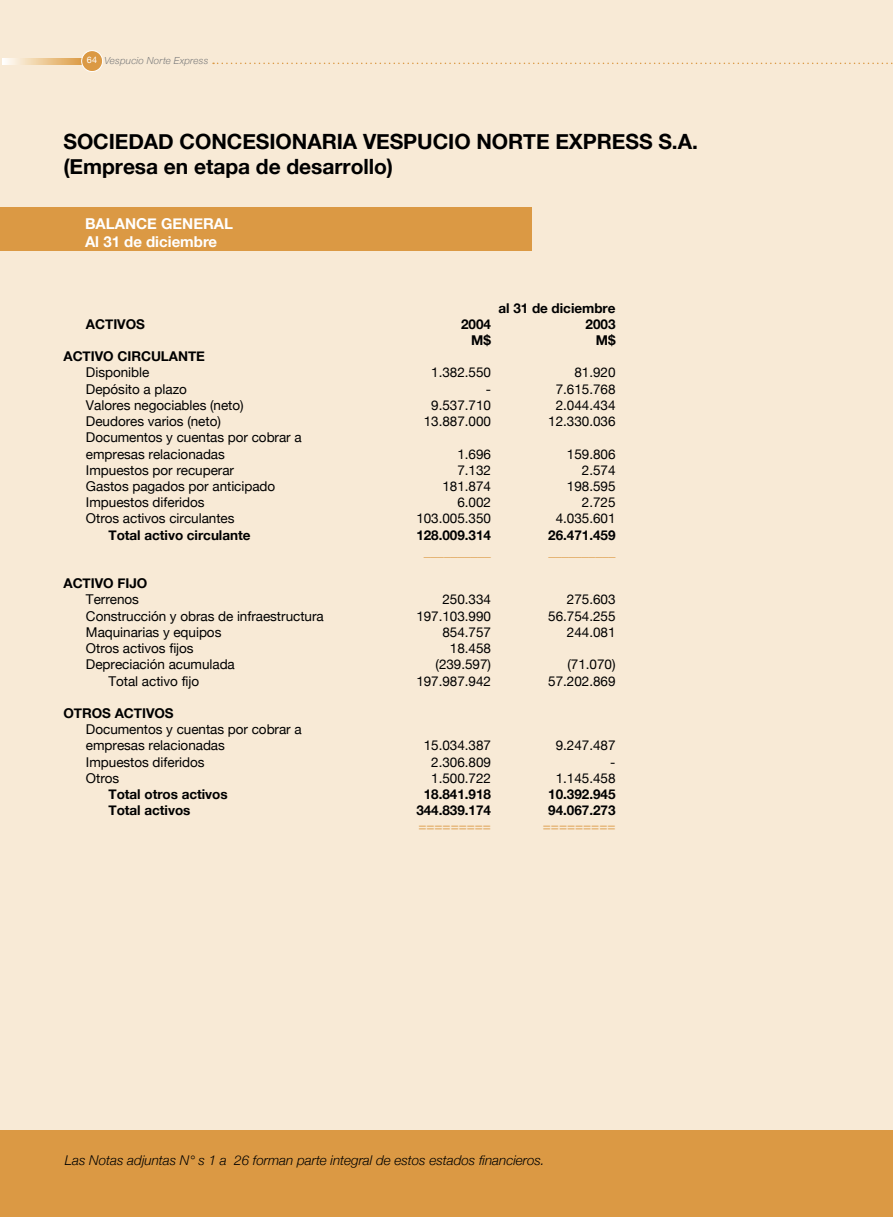
<style>
.page{position:relative;width:893px;height:1217px;background:#fff}
.page>*{position:absolute;margin:0;border:0;box-sizing:border-box;transform-origin:0 0}
.t1{font:700 21px/25.2px "Helvetica Neue";letter-spacing:-.005em;color:#000}
.t2{font:700 15px/18px "Helvetica Neue";color:#fff}
.t3{font:13.5px/16.2px "Helvetica Neue";letter-spacing:-.005em;color:#000}
.t4{font:700 13.5px "Helvetica Neue";letter-spacing:-.005em;color:#000}
.t5{font:italic 300 13.5px "Helvetica Neue";letter-spacing:-.005em;color:#000}
.t6{font:13.5px "Helvetica Neue";color:#db9944}
.t7{font:italic 300 9.75px "Helvetica Neue";letter-spacing:.02em;color:#7c7c7c}
.s1{font-weight:400;font-style:normal;font-size:9px;color:#fff}
</style>
<div class="page">
<div style="left:0;top:0;width:893px;height:1216px;background:#f8ead6"></div>
<div style="left:0;top:1130px;width:893px;height:86px;background:#db9944"></div>
<svg style="left:2px;top:58px;width:79px;height:6px"></svg>
<div style="left:82px;top:51px;width:21px;height:21px;background:#db9944;border-radius:50%"></div>
<div style="left:81px;top:50px;width:22px;height:22px;border:1px solid #fff;border-radius:50%"></div>
<svg style="left:213px;top:63px;width:680px;height:1px"></svg>
<div style="left:0;top:207px;width:531px;height:44px;background:#db9944"></div>
<p class="t7" style="left:87px;top:55px;width:123px"><span class="s1">64</span> Vespucio Norte Express</p>
<h1 class="t1" style="left:63px;top:128px;width:636px">SOCIEDAD CONCESIONARIA VESPUCIO NORTE EXPRESS S.A. (Empresa en etapa de desarrollo)</h1>
<p class="t2" style="left:85px;top:214px;width:150px">BALANCE GENERAL<br>Al 31 de diciembre</p>
<p class="t4" style="left:498px;top:299px;width:119px">al 31 de diciembre</p>
<p class="t4" style="left:86px;top:315px;width:61px">ACTIVOS</p>
<p class="t4" style="left:461px;top:315px;width:31px">2004</p>
<p class="t4" style="left:586px;top:315px;width:31px">2003</p>
<p class="t4" style="left:471px;top:332px;width:21px">M$</p>
<p class="t4" style="left:596px;top:332px;width:21px">M$</p>
<p class="t4" style="left:63px;top:348px;width:143px">ACTIVO CIRCULANTE</p>
<p class="t3" style="left:86px;top:364px;width:65px">Disponible</p>
<p class="t3" style="left:431px;top:364px;width:61px">1.382.550</p>
<p class="t3" style="left:574px;top:364px;width:43px">81.920</p>
<p class="t3" style="left:86px;top:380px;width:102px">Depósito a plazo</p>
<p class="t3" style="left:486px;top:380px;width:7px">-</p>
<p class="t3" style="left:556px;top:380px;width:61px">7.615.768</p>
<p class="t3" style="left:86px;top:396px;width:159px">Valores negociables (neto)</p>
<p class="t3" style="left:431px;top:396px;width:61px">9.537.710</p>
<p class="t3" style="left:556px;top:396px;width:61px">2.044.434</p>
<p class="t3" style="left:86px;top:413px;width:136px">Deudores varios (neto)</p>
<p class="t3" style="left:424px;top:413px;width:69px">13.887.000</p>
<p class="t3" style="left:548px;top:413px;width:69px">12.330.036</p>
<p class="t3" style="left:86px;top:429px;width:217px">Documentos y cuentas por cobrar a empresas relacionadas</p>
<p class="t3" style="left:457px;top:445px;width:35px">1.696</p>
<p class="t3" style="left:567px;top:445px;width:50px">159.806</p>
<p class="t3" style="left:86px;top:461px;width:150px">Impuestos por recuperar</p>
<p class="t3" style="left:457px;top:461px;width:35px">7.132</p>
<p class="t3" style="left:582px;top:461px;width:35px">2.574</p>
<p class="t3" style="left:86px;top:477px;width:191px">Gastos pagados por anticipado</p>
<p class="t3" style="left:442px;top:477px;width:50px">181.874</p>
<p class="t3" style="left:567px;top:477px;width:50px">198.595</p>
<p class="t3" style="left:86px;top:494px;width:120px">Impuestos diferidos</p>
<p class="t3" style="left:457px;top:494px;width:35px">6.002</p>
<p class="t3" style="left:582px;top:494px;width:35px">2.725</p>
<p class="t3" style="left:86px;top:510px;width:150px">Otros activos circulantes</p>
<p class="t3" style="left:416px;top:510px;width:76px">103.005.350</p>
<p class="t3" style="left:556px;top:510px;width:61px">4.035.601</p>
<p class="t4" style="left:108px;top:526px;width:144px">Total activo circulante</p>
<p class="t4" style="left:416px;top:526px;width:76px">128.009.314</p>
<p class="t4" style="left:548px;top:526px;width:69px">26.471.459</p>
<p class="t6" style="left:424px;top:543px;width:69px">__________</p>
<p class="t6" style="left:548px;top:543px;width:69px">__________</p>
<p class="t4" style="left:63px;top:575px;width:85px">ACTIVO FIJO</p>
<p class="t3" style="left:86px;top:591px;width:54px">Terrenos</p>
<p class="t3" style="left:442px;top:591px;width:50px">250.334</p>
<p class="t3" style="left:567px;top:591px;width:50px">275.603</p>
<p class="t3" style="left:86px;top:607px;width:239px">Construcción y obras de infraestructura</p>
<p class="t3" style="left:416px;top:607px;width:76px">197.103.990</p>
<p class="t3" style="left:548px;top:607px;width:69px">56.754.255</p>
<p class="t3" style="left:86px;top:623px;width:137px">Maquinarias y equipos</p>
<p class="t3" style="left:442px;top:623px;width:50px">854.757</p>
<p class="t3" style="left:567px;top:623px;width:50px">244.081</p>
<p class="t3" style="left:86px;top:639px;width:109px">Otros activos fijos</p>
<p class="t3" style="left:450px;top:639px;width:43px">18.458</p>
<p class="t3" style="left:86px;top:656px;width:150px">Depreciación acumulada</p>
<p class="t3" style="left:436px;top:656px;width:57px">(239.597)</p>
<p class="t3" style="left:567px;top:656px;width:49px">(71.070)</p>
<p class="t3" style="left:108px;top:672px;width:92px">Total activo fijo</p>
<p class="t3" style="left:416px;top:672px;width:76px">197.987.942</p>
<p class="t3" style="left:548px;top:672px;width:69px">57.202.869</p>
<p class="t4" style="left:63px;top:704px;width:112px">OTROS ACTIVOS</p>
<p class="t3" style="left:86px;top:720px;width:217px">Documentos y cuentas por cobrar a empresas relacionadas</p>
<p class="t3" style="left:424px;top:737px;width:69px">15.034.387</p>
<p class="t3" style="left:556px;top:737px;width:61px">9.247.487</p>
<p class="t3" style="left:86px;top:753px;width:120px">Impuestos diferidos</p>
<p class="t3" style="left:431px;top:753px;width:61px">2.306.809</p>
<p class="t3" style="left:610px;top:753px;width:7px">-</p>
<p class="t3" style="left:86px;top:769px;width:35px">Otros</p>
<p class="t3" style="left:431px;top:769px;width:61px">1.500.722</p>
<p class="t3" style="left:556px;top:769px;width:61px">1.145.458</p>
<p class="t4" style="left:108px;top:785px;width:121px">Total otros activos</p>
<p class="t4" style="left:424px;top:785px;width:69px">18.841.918</p>
<p class="t4" style="left:548px;top:785px;width:69px">10.392.945</p>
<p class="t4" style="left:108px;top:801px;width:83px">Total activos</p>
<p class="t4" style="left:416px;top:801px;width:76px">344.839.174</p>
<p class="t4" style="left:548px;top:801px;width:69px">94.067.273</p>
<p class="t6" style="left:418px;top:818px;width:74px">=========</p>
<p class="t6" style="left:543px;top:818px;width:74px">=========</p>
<p class="t5" style="left:65px;top:1151px;width:481px">Las Notas adjuntas N° s 1 a 26 forman parte integral de estos estados financieros.</p>
</div>
